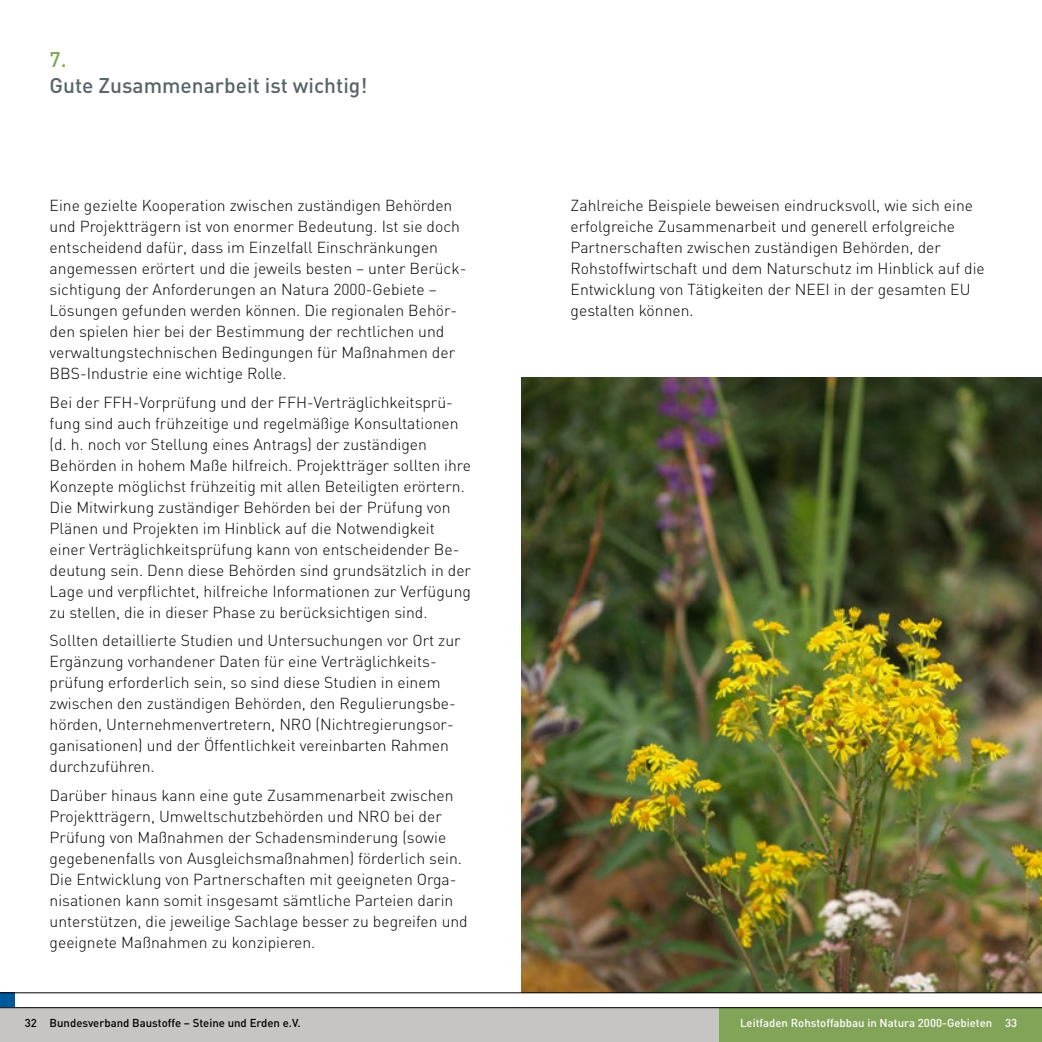
<style>
.page{position:relative;width:1042px;height:1042px;background:#fff}
.page>*{position:absolute;margin:0;border:0;box-sizing:border-box;transform-origin:0 0}
.t1{font:500 21px "DIN";color:#576468}
.t2{font:500 21px "DIN";color:#82a459}
.t3{font:300 15.75px/21px "DIN";color:#000}
.t4{font:500 11.38px "DIN";color:#fff}
.t5{font:500 11.38px "DIN";color:#000}
</style>
<div class="page">
<div style="left:0;top:1007px;width:1042px;height:35px;background:#c6c5c4"></div>
<div style="left:719px;top:1007px;width:323px;height:35px;background:#82a459"></div>
<div style="left:0;top:992px;width:15px;height:15px;background:#00589c"></div>
<hr style="left:0;top:1007px;width:1042px;height:1px;background:#000">
<img style="left:521px;top:377px;width:521px;height:615px">
<hr style="left:0;top:992px;width:1042px;height:1px;background:#000">
<h1 class="t2" style="left:50px;top:46px;width:19px">7.</h1>
<h1 class="t1" style="left:50px;top:72px;width:319px">Gute Zusammenarbeit ist wichtig!</h1>
<p class="t3" style="left:50px;top:195px;width:418px">Eine gezielte Kooperation zwischen zuständigen Behörden und Projektträgern ist von enormer Bedeutung. Ist sie doch entscheidend dafür, dass im Einzelfall Einschränkungen angemessen erörtert und die jeweils besten – unter Berück&shy;sichtigung der Anforderungen an Natura 2000-Gebiete – Lösungen gefunden werden können. Die regionalen Behör&shy;den spielen hier bei der Bestimmung der rechtlichen und verwaltungstechnischen Bedingungen für Maßnahmen der BBS-Industrie eine wichtige Rolle.</p>
<p class="t3" style="left:50px;top:391px;width:423px">Bei der FFH-Vorprüfung und der FFH-Verträglichkeitsprü&shy;fung sind auch frühzeitige und regelmäßige Konsultationen (d. h. noch vor Stellung eines Antrags) der zuständigen Behörden in hohem Maße hilfreich. Projektträger sollten ihre Konzepte möglichst frühzeitig mit allen Beteiligten erörtern.<br>Die Mitwirkung zuständiger Behörden bei der Prüfung von Plänen und Projekten im Hinblick auf die Notwendigkeit einer Verträglichkeitsprüfung kann von entscheidender Be&shy;deutung sein. Denn diese Behörden sind grundsätzlich in der Lage und verpflichtet, hilfreiche Informationen zur Verfügung zu stellen, die in dieser Phase zu berücksichtigen sind.</p>
<p class="t3" style="left:50px;top:630px;width:412px">Sollten detaillierte Studien und Untersuchungen vor Ort zur Ergänzung vorhandener Daten für eine Verträglichkeits&shy;prüfung erforderlich sein, so sind diese Studien in einem zwischen den zuständigen Behörden, den Regulierungsbe&shy;hörden, Unternehmenvertretern, NRO (Nichtregierungsor&shy;ganisationen) und der Öffentlichkeit vereinbarten Rahmen durchzuführen.</p>
<p class="t3" style="left:50px;top:784px;width:420px">Darüber hinaus kann eine gute Zusammenarbeit zwischen Projektträgern, Umweltschutzbehörden und NRO bei der Prüfung von Maßnahmen der Schadensminderung (sowie gegebenenfalls von Ausgleichsmaßnahmen) förderlich sein.<br>Die Entwicklung von Partnerschaften mit geeigneten Orga&shy;nisationen kann somit insgesamt sämtliche Parteien darin unterstützen, die jeweilige Sachlage besser zu begreifen und geeignete Maßnahmen zu konzipieren.</p>
<p class="t3" style="left:570px;top:195px;width:416px">Zahlreiche Beispiele beweisen eindrucksvoll, wie sich eine erfolgreiche Zusammenarbeit und generell erfolgreiche Partnerschaften zwischen zuständigen Behörden, der Rohstoffwirtschaft und dem Naturschutz im Hinblick auf die Entwicklung von Tätigkeiten der NEEI in der gesamten EU gestalten können.</p>
<p class="t5" style="left:25px;top:1015px;width:277px">32 Bundesverband Baustoffe – Steine und Erden e.V.</p>
<p class="t4" style="left:740px;top:1015px;width:279px">Leitfaden Rohstoffabbau in Natura 2000-Gebieten 33</p>
</div>
